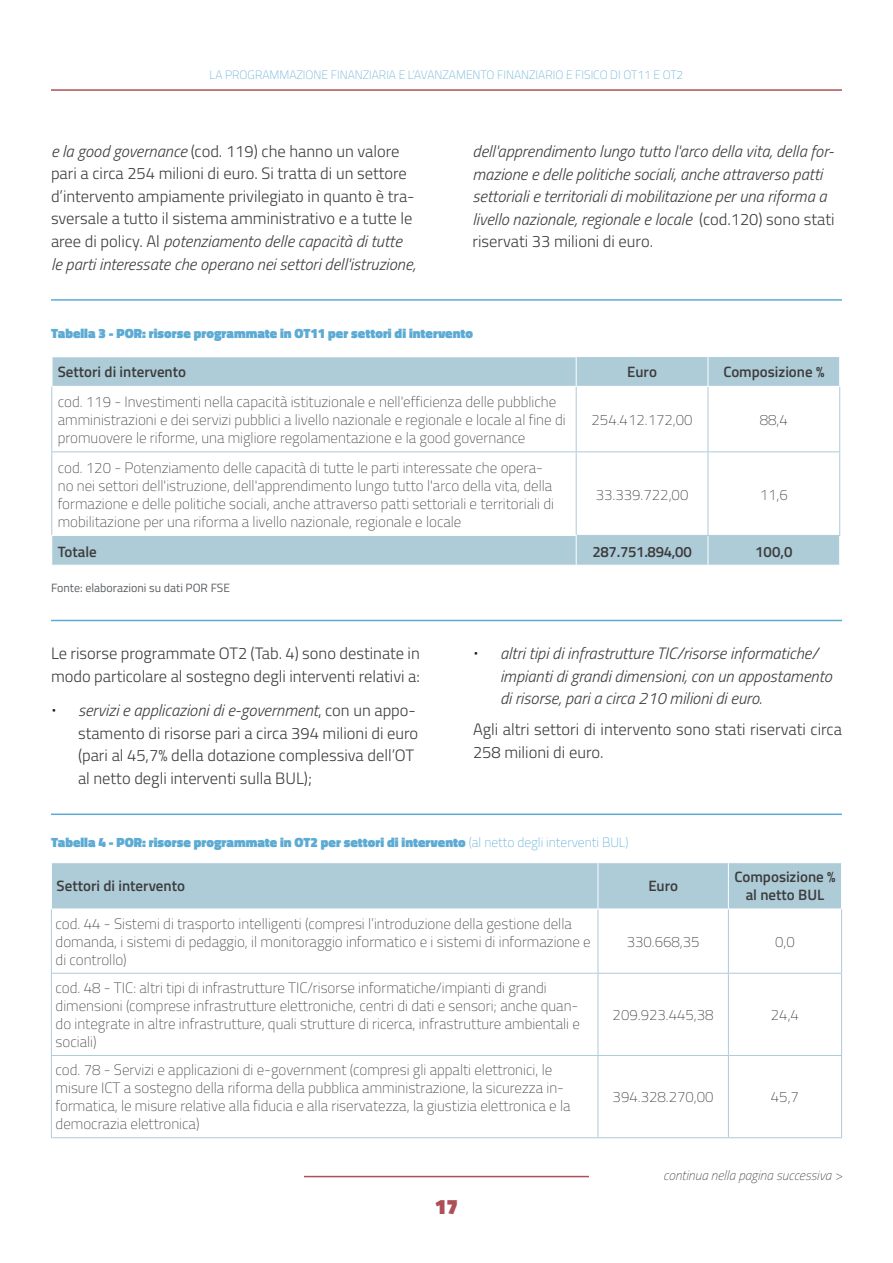
<style>
.page{position:relative;width:893px;height:1263px;background:#fff}
.page>*{position:absolute;margin:0;border:0;box-sizing:border-box;transform-origin:0 0}
.t1{font:900 21px "Titillium";color:#ad4f57}
.t2{font:300 16.5px/22.5px "Titillium";color:#3d3d3c}
.t3{font:italic 300 16.5px/22.5px "Titillium";color:#3d3d3c}
.t4{font:100 15px/18px "Titillium";color:#3d3d3c}
.t5{font:600 15px/18px "Titillium";color:#3d3d3c;text-align:center}
.t6{font:600 15px "Titillium";letter-spacing:-.02em;color:#3d3d3c}
.t7{font:900 13.5px "Titillium";color:#5cabd4}
.t8{font:italic 100 13.5px "Titillium";color:#3d3d3c}
.t9{font:100 12px "Titillium";color:#5cabd4}
.t10{font:12px "Titillium";color:#5c6063}
.s1{font-style:italic}
.s2{font-style:normal}
.s3{font-family:"Neris";color:#1d1d1b}
.s4{font-family:"Neris";font-style:normal;color:#1d1d1b}
.s5{font-weight:100}
</style>
<div class="page">
<div style="left:52px;top:357px;width:787px;height:208px;background:#aecbd8"></div>
<svg style="left:52px;top:387px;width:787px;height:148px"></svg>
<svg style="left:708px;top:357px;width:1px;height:29px"></svg>
<svg style="left:708px;top:536px;width:1px;height:29px"></svg>
<hr style="left:708px;top:387px;width:1px;height:64px;background:#aecbd8">
<hr style="left:576px;top:451px;width:132px;height:1px;background:#aecbd8">
<hr style="left:708px;top:451px;width:132px;height:1px;background:#aecbd8">
<hr style="left:708px;top:452px;width:1px;height:83px;background:#aecbd8">
<svg style="left:839px;top:357px;width:1px;height:29px"></svg>
<svg style="left:839px;top:536px;width:1px;height:29px"></svg>
<hr style="left:576px;top:386px;width:132px;height:1px;background:#fff">
<hr style="left:708px;top:386px;width:132px;height:1px;background:#fff">
<hr style="left:839px;top:387px;width:1px;height:64px;background:#aecbd8">
<hr style="left:839px;top:452px;width:1px;height:83px;background:#aecbd8">
<hr style="left:577px;top:535px;width:131px;height:1px;background:#aecbd8">
<hr style="left:708px;top:535px;width:132px;height:1px;background:#aecbd8">
<hr style="left:51px;top:357px;width:2px;height:29px;background:#fff">
<svg style="left:576px;top:357px;width:1px;height:29px"></svg>
<hr style="left:51px;top:386px;width:525px;height:1px;background:#fff">
<hr style="left:51px;top:387px;width:1px;height:64px;background:#aecbd8">
<hr style="left:576px;top:387px;width:1px;height:64px;background:#aecbd8">
<hr style="left:51px;top:451px;width:525px;height:1px;background:#aecbd8">
<hr style="left:51px;top:452px;width:1px;height:83px;background:#aecbd8">
<hr style="left:576px;top:452px;width:1px;height:83px;background:#aecbd8">
<hr style="left:51px;top:535px;width:526px;height:1px;background:#fff">
<svg style="left:576px;top:536px;width:1px;height:29px"></svg>
<hr style="left:51px;top:299px;width:791px;height:2px;background:#5cabd4">
<hr style="left:51px;top:620px;width:791px;height:1px;background:#5cabd4">
<hr style="left:51px;top:813px;width:791px;height:2px;background:#5cabd4">
<div style="left:52px;top:863px;width:789px;height:45px;background:#aecbd8"></div>
<svg style="left:52px;top:909px;width:789px;height:228px"></svg>
<hr style="left:598px;top:863px;width:1px;height:45px;background:#fff">
<hr style="left:728px;top:863px;width:1px;height:45px;background:#fff">
<hr style="left:598px;top:909px;width:1px;height:64px;background:#aecbd8">
<hr style="left:728px;top:909px;width:1px;height:64px;background:#aecbd8">
<hr style="left:51px;top:973px;width:547px;height:1px;background:#aecbd8">
<hr style="left:598px;top:973px;width:130px;height:1px;background:#aecbd8">
<hr style="left:598px;top:973px;width:1px;height:82px;background:#aecbd8">
<hr style="left:728px;top:973px;width:114px;height:1px;background:#aecbd8">
<hr style="left:728px;top:973px;width:1px;height:82px;background:#aecbd8">
<hr style="left:51px;top:1055px;width:547px;height:1px;background:#aecbd8">
<hr style="left:598px;top:1055px;width:130px;height:1px;background:#aecbd8">
<hr style="left:598px;top:1056px;width:1px;height:81px;background:#aecbd8">
<hr style="left:728px;top:1055px;width:114px;height:1px;background:#aecbd8">
<hr style="left:728px;top:1056px;width:1px;height:81px;background:#aecbd8">
<hr style="left:51px;top:1137px;width:547px;height:1px;background:#aecbd8">
<hr style="left:598px;top:1137px;width:130px;height:1px;background:#aecbd8">
<hr style="left:728px;top:1137px;width:114px;height:1px;background:#aecbd8">
<hr style="left:51px;top:909px;width:1px;height:64px;background:#aecbd8">
<hr style="left:841px;top:909px;width:1px;height:64px;background:#aecbd8">
<hr style="left:51px;top:973px;width:1px;height:82px;background:#aecbd8">
<hr style="left:841px;top:973px;width:1px;height:82px;background:#aecbd8">
<hr style="left:51px;top:1056px;width:1px;height:81px;background:#aecbd8">
<hr style="left:841px;top:1056px;width:1px;height:81px;background:#aecbd8">
<hr style="left:51px;top:89px;width:791px;height:2px;background:#ad5056">
<hr style="left:304px;top:1176px;width:285px;height:1px;background:#ad5056">
<p class="t9" style="left:210px;top:66px;width:475px">LA PROGRAMMAZIONE FINANZIARIA E L’AVANZAMENTO FINANZIARIO E FISICO DI OT11 E OT2</p>
<p class="t2" style="left:51px;top:139px;width:366px"><span class="s1">e la good governance</span> (cod. 119) che hanno un valore pari a circa 254 milioni di euro. Si tratta di un settore d’intervento ampiamente privilegiato in quanto è tra&shy;sversale a tutto il sistema amministrativo e a tutte le aree di policy. Al <span class="s1">potenziamento delle capacità di tutte le parti interessate che operano nei settori dell'istruzione,</span></p>
<p class="t3" style="left:472px;top:139px;width:363px">dell'apprendimento lungo tutto l'arco della vita, della for&shy;mazione e delle politiche sociali, anche attraverso patti settoriali e territoriali di mobilitazione per una riforma a livello nazionale, regionale e locale <span class="s2">(cod.120) sono stati riservati 33 milioni di euro.</span></p>
<p class="t7" style="left:51px;top:323px;width:424px">Tabella 3 - POR: risorse programmate in OT11 per settori di intervento</p>
<p class="t5" style="left:58px;top:362px;width:130px">Settori di intervento</p>
<p class="t5" style="left:627px;top:362px;width:31px">Euro</p>
<p class="t5" style="left:723px;top:362px;width:103px">Composizione %</p>
<p class="t4" style="left:58px;top:392px;width:509px">cod. 119 - Investimenti nella capacità istituzionale e nell'efficienza delle pubbliche amministrazioni e dei servizi pubblici a livello nazionale e regionale e locale al fine di promuovere le riforme, una migliore regolamentazione e la good governance</p>
<p class="t4" style="left:592px;top:410px;width:103px">254.412.172,00</p>
<p class="t4" style="left:760px;top:410px;width:30px">88,4</p>
<p class="t4" style="left:58px;top:458px;width:498px">cod. 120 - Potenziamento delle capacità di tutte le parti interessate che opera&shy;no nei settori dell'istruzione, dell'apprendimento lungo tutto l'arco della vita, della formazione e delle politiche sociali, anche attraverso patti settoriali e territoriali di mobilitazione per una riforma a livello nazionale, regionale e locale</p>
<p class="t4" style="left:596px;top:485px;width:94px">33.339.722,00</p>
<p class="t4" style="left:760px;top:485px;width:30px">11,6</p>
<p class="t5" style="left:58px;top:541px;width:41px">Totale</p>
<p class="t6" style="left:592px;top:540px;width:101px">287.751.894,00</p>
<p class="t5" style="left:755px;top:541px;width:39px">100,0</p>
<p class="t10" style="left:51px;top:579px;width:180px">Fonte: elaborazioni su dati POR FSE</p>
<p class="t2" style="left:51px;top:641px;width:370px">Le risorse programmate OT2 (Tab. 4) sono destinate in modo particolare al sostegno degli interventi relativi a:</p>
<p class="t2" style="left:78px;top:698px;width:342px;text-indent:-27px"><span class="s3">•</span> <span class="s1">servizi e applicazioni di e-government</span>, con un appo&shy;stamento di risorse pari a circa 394 milioni di euro (pari al 45,7% della dotazione complessiva dell’OT al netto degli interventi sulla BUL);</p>
<p class="t3" style="left:500px;top:642px;width:333px;text-indent:-27px"><span class="s4">•</span> altri tipi di infrastrutture TIC/risorse informatiche/ impianti di grandi dimensioni, con un appostamento di risorse, pari a circa 210 milioni di euro.</p>
<p class="t2" style="left:473px;top:718px;width:370px">Agli altri settori di intervento sono stati riservati circa<br>258 milioni di euro.</p>
<p class="t7" style="left:51px;top:833px;width:579px">Tabella 4 - POR: risorse programmate in OT2 per settori di intervento <span class="s5">(al netto degli interventi BUL)</span></p>
<p class="t5" style="left:57px;top:876px;width:130px">Settori di intervento</p>
<p class="t5" style="left:648px;top:876px;width:31px">Euro</p>
<p class="t5" style="left:734px;top:867px;width:103px">Composizione % al netto BUL</p>
<p class="t4" style="left:56px;top:914px;width:537px">cod. 44 - Sistemi di trasporto intelligenti (compresi l’introduzione della gestione della domanda, i sistemi di pedaggio, il monitoraggio informatico e i sistemi di informazione e di controllo)</p>
<p class="t4" style="left:627px;top:932px;width:75px">330.668,35</p>
<p class="t4" style="left:775px;top:932px;width:21px">0,0</p>
<p class="t4" style="left:56px;top:978px;width:526px">cod. 48 - TIC: altri tipi di infrastrutture TIC/risorse informatiche/impianti di grandi dimensioni (comprese infrastrutture elettroniche, centri di dati e sensori; anche quan&shy;do integrate in altre infrastrutture, quali strutture di ricerca, infrastrutture ambientali e sociali)</p>
<p class="t4" style="left:56px;top:1060px;width:516px">cod. 78 - Servizi e applicazioni di e-government (compresi gli appalti elettronici, le misure ICT a sostegno della riforma della pubblica amministrazione, la sicurezza in&shy;formatica, le misure relative alla fiducia e alla riservatezza, la giustizia elettronica e la democrazia elettronica)</p>
<h1 class="t1" style="left:435px;top:1191px;width:25px">17</h1>
<p class="t4" style="left:613px;top:1005px;width:103px">209.923.445,38</p>
<p class="t4" style="left:771px;top:1005px;width:30px">24,4</p>
<p class="t4" style="left:613px;top:1087px;width:103px">394.328.270,00</p>
<p class="t4" style="left:771px;top:1087px;width:30px">45,7</p>
<p class="t8" style="left:663px;top:1165px;width:180px">continua nella pagina successiva &gt;</p>
</div>
